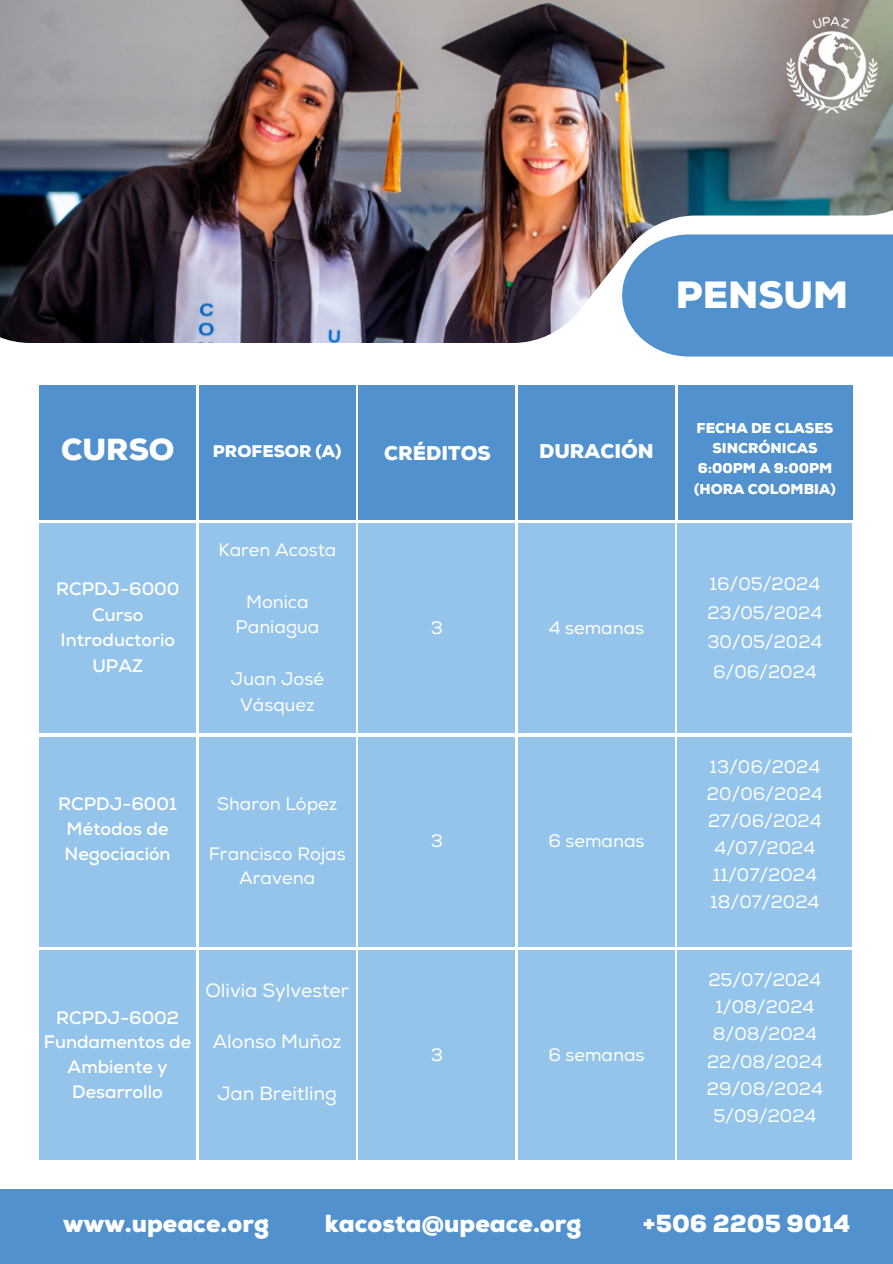
<style>
.page{position:relative;width:893px;height:1264px;background:#fff}
.page>*{position:absolute;margin:0;border:0;box-sizing:border-box;transform-origin:0 0}
.t1{font:900 37.8px "Nexa";color:#fff}
.t2{font:900 30.3px "Nexa";color:#fff}
.t3{font:900 24.6px "Nexa";color:#fff}
.t4{font:900 19.8px "Nexa";color:#fff}
.t5{font:19.2px "Nexa";color:#fff}
.t6{font:18px/25.8px "Nexa";color:#fff;text-align:center}
.t7{font:700 18px/24.8px "Nexa";color:#fff;text-align:center}
.t8{font:900 16.8px "Nexa";color:#fff}
.t9{font:900 14.25px/20.2px "Nexa";color:#fff;text-align:center}
</style>
<div class="page">
<img style="left:0;top:0;width:892px;height:343px">
<div style="left:622px;top:234px;width:270px;height:122px;background:#5191cd"></div>
<div style="left:0;top:1189px;width:892px;height:74px;background:#5191cd"></div>
<div style="left:39px;top:523px;width:157px;height:210px;background:#95c4eb"></div>
<div style="left:199px;top:523px;width:156px;height:210px;background:#95c4eb"></div>
<div style="left:358px;top:523px;width:157px;height:210px;background:#95c4eb"></div>
<div style="left:518px;top:523px;width:156px;height:210px;background:#95c4eb"></div>
<div style="left:677px;top:523px;width:175px;height:210px;background:#95c4eb"></div>
<div style="left:39px;top:385px;width:157px;height:135px;background:#5191cd"></div>
<div style="left:199px;top:385px;width:156px;height:135px;background:#5191cd"></div>
<div style="left:359px;top:385px;width:156px;height:135px;background:#5191cd"></div>
<div style="left:518px;top:385px;width:156px;height:135px;background:#5191cd"></div>
<div style="left:677px;top:385px;width:175px;height:135px;background:#5191cd"></div>
<div style="left:39px;top:737px;width:157px;height:209px;background:#95c4eb"></div>
<div style="left:199px;top:737px;width:156px;height:209px;background:#95c4eb"></div>
<div style="left:358px;top:737px;width:157px;height:209px;background:#95c4eb"></div>
<div style="left:518px;top:737px;width:156px;height:209px;background:#95c4eb"></div>
<div style="left:677px;top:737px;width:175px;height:209px;background:#95c4eb"></div>
<div style="left:39px;top:950px;width:157px;height:210px;background:#95c4eb"></div>
<div style="left:199px;top:950px;width:156px;height:210px;background:#95c4eb"></div>
<div style="left:358px;top:950px;width:157px;height:210px;background:#95c4eb"></div>
<div style="left:518px;top:950px;width:156px;height:210px;background:#95c4eb"></div>
<div style="left:677px;top:950px;width:175px;height:210px;background:#95c4eb"></div>
<img style="left:781px;top:4px;width:101px;height:118px">
<p class="t1" style="left:675px;top:272px;width:174px">PENSUM</p>
<h6 class="t2" style="left:61px;top:432px;width:115px">CURSO</h6>
<h6 class="t8" style="left:213px;top:441px;width:130px">PROFESOR (A)</h6>
<h6 class="t4" style="left:384px;top:441px;width:108px">CRÉDITOS</h6>
<p class="t4" style="left:539px;top:440px;width:116px">DURACIÓN</p>
<h6 class="t7" style="left:56px;top:576px;width:125px;line-height:25.8px">RCPDJ-6000<br>Curso<br>Introductorio<br>UPAZ</h6>
<h6 class="t6" style="left:218px;top:537px;width:120px">Karen Acosta</h6>
<h6 class="t6" style="left:235px;top:589px;width:85px">Monica<br>Paniagua</h6>
<h6 class="t6" style="left:231px;top:666px;width:94px">Juan José<br>Vásquez</h6>
<h5 class="t7" style="left:58px;top:792px;width:120px">RCPDJ-6001<br>Métodos de<br>Negociación</h5>
<h6 class="t6" style="left:217px;top:791px;width:122px">Sharon López</h6>
<h6 class="t6" style="left:209px;top:841px;width:138px;line-height:24.8px">Francisco Rojas<br>Aravena</h6>
<h5 class="t7" style="left:44px;top:1005px;width:149px">RCPDJ-6002<br>Fundamentos de<br>Ambiente y<br>Desarrollo</h5>
<h6 class="t5" style="left:205px;top:978px;width:145px">Olivia Sylvester</h6>
<h6 class="t5" style="left:213px;top:1030px;width:130px">Alonso Muñoz</h6>
<h6 class="t5" style="left:217px;top:1082px;width:121px">Jan Breitling</h6>
<p class="t6" style="left:431px;top:615px;width:14px">3</p>
<h2 class="t6" style="left:548px;top:615px;width:97px">4 semanas</h2>
<p class="t6" style="left:431px;top:828px;width:14px">3</p>
<h6 class="t6" style="left:548px;top:828px;width:98px">6 semanas</h6>
<p class="t6" style="left:431px;top:1042px;width:14px">3</p>
<h6 class="t6" style="left:548px;top:1042px;width:98px">6 semanas</h6>
<h6 class="t9" style="left:694px;top:418px;width:143px">FECHA DE CLASES<br>SINCRÓNICAS<br>6:00PM A 9:00PM (HORA COLOMBIA)</h6>
<h4 class="t6" style="left:709px;top:571px;width:112px">16/05/2024</h4>
<h4 class="t6" style="left:707px;top:600px;width:116px">23/05/2024</h4>
<p class="t6" style="left:707px;top:630px;width:117px">30/05/2024</p>
<h5 class="t6" style="left:713px;top:659px;width:105px">6/06/2024</h5>
<h6 class="t6" style="left:709px;top:754px;width:112px">13/06/2024</h6>
<h6 class="t6" style="left:707px;top:781px;width:117px">20/06/2024</h6>
<h6 class="t6" style="left:708px;top:808px;width:115px">27/06/2024</h6>
<h6 class="t6" style="left:714px;top:835px;width:102px">4/07/2024</h6>
<h6 class="t6" style="left:712px;top:862px;width:106px">11/07/2024</h6>
<h6 class="t6" style="left:710px;top:889px;width:111px">18/07/2024</h6>
<h6 class="t6" style="left:708px;top:967px;width:114px">25/07/2024</h6>
<h6 class="t6" style="left:715px;top:994px;width:100px">1/08/2024</h6>
<h6 class="t6" style="left:712px;top:1021px;width:106px">8/08/2024</h6>
<h6 class="t6" style="left:707px;top:1048px;width:117px">22/08/2024</h6>
<h6 class="t6" style="left:706px;top:1075px;width:117px">29/08/2024</h6>
<h6 class="t6" style="left:713px;top:1102px;width:104px">5/09/2024</h6>
<h1 class="t3" style="left:63px;top:1209px;width:207px">www.upeace.org</h1>
<h1 class="t3" style="left:325px;top:1209px;width:258px">kacosta@upeace.org</h1>
<h1 class="t3" style="left:643px;top:1209px;width:209px">+506 2205 9014</h1>
</div>
